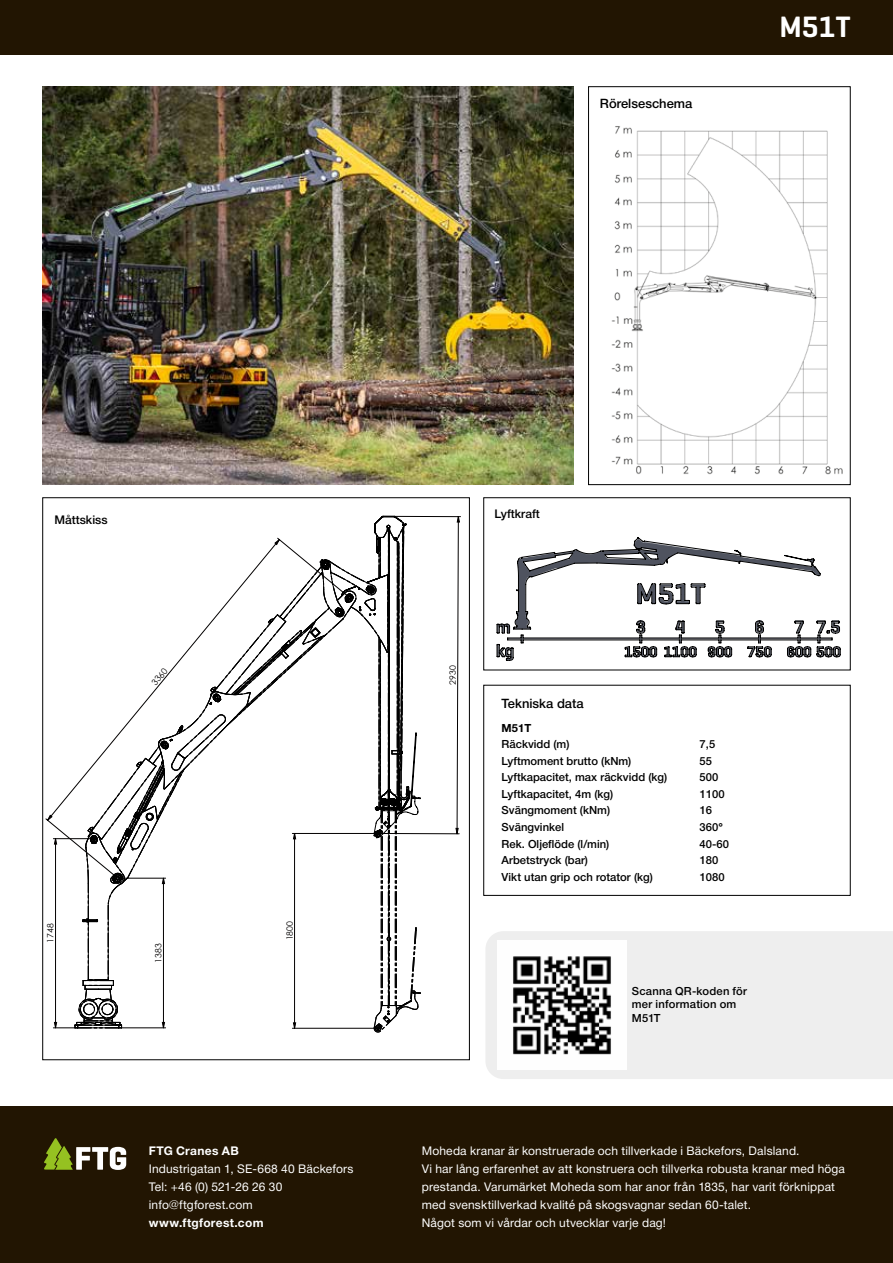
<style>
.page{position:relative;width:893px;height:1263px;background:#fff}
.page>*{position:absolute;margin:0;border:0;box-sizing:border-box;transform-origin:0 0}
.t1{font:600 30px "Geogrotesque";color:#fff}
.t2{font:500 12.9px "Helvetica Neue";color:#000}
.t3{font:12px/18px "Helvetica Neue";letter-spacing:.015em;color:#fff}
.t4{font:700 12px "Helvetica Neue";letter-spacing:.025em;color:#fff}
.t5{font:500 12px "Helvetica Neue";color:#000}
.t6{font:500 11.25px "Helvetica Neue";color:#000}
.t7{font:500 11.25px/13.5px "Helvetica Neue";letter-spacing:.02em;color:#000}
.t8{font:700 11.25px "Helvetica Neue";color:#000}
.t9{font:8.7px "Century Gothic";color:#030101}
</style>
<div class="page">
<div style="left:0;top:0;width:893px;height:55px;background:#221502"></div>
<div style="left:0;top:1107px;width:893px;height:156px;background:#221502"></div>
<svg style="left:53px;top:516px;width:408px;height:516px"></svg>
<img style="left:611px;top:126px;width:232px;height:349px">
<div style="left:588px;top:86px;width:262px;height:399px;border:1px solid #000"></div>
<svg style="left:496px;top:537px;width:345px;height:124px"></svg>
<div style="left:483px;top:497px;width:367px;height:173px;border:1px solid #000"></div>
<img style="left:43px;top:86px;width:530px;height:399px">
<svg style="left:44px;top:1138px;width:82px;height:32px"></svg>
<div style="left:486px;top:931px;width:407px;height:148px;background:#eee"></div>
<img style="left:498px;top:940px;width:128px;height:130px">
<p class="t2" style="left:600px;top:93px;width:94px">Rörelseschema</p>
<h1 class="t1" style="left:780px;top:8px;width:72px">M51T</h1>
<p class="t5" style="left:54px;top:510px;width:55px">Måttskiss</p>
<p class="t5" style="left:494px;top:504px;width:47px">Lyftkraft</p>
<p class="t9" style="left:44px;top:943px;width:21px;rotate:-90deg">1748</p>
<p class="t9" style="left:149px;top:680px;width:21px;rotate:-50deg">3360</p>
<p class="t9" style="left:447px;top:685px;width:21px;rotate:-90deg">2930</p>
<p class="t9" style="left:152px;top:962px;width:21px;rotate:-90deg">1383</p>
<p class="t9" style="left:283px;top:940px;width:21px;rotate:-90deg">1800</p>
<p class="t2" style="left:502px;top:693px;width:84px">Tekniska data</p>
<p class="t8" style="left:502px;top:719px;width:31px">M51T</p>
<p class="t6" style="left:502px;top:735px;width:69px">Räckvidd (m)</p>
<p class="t6" style="left:700px;top:735px;width:17px">7,5</p>
<p class="t6" style="left:502px;top:752px;width:131px">Lyftmoment brutto (kNm)</p>
<p class="t6" style="left:700px;top:752px;width:14px">55</p>
<p class="t6" style="left:502px;top:768px;width:167px">Lyftkapacitet, max räckvidd (kg)</p>
<p class="t6" style="left:700px;top:768px;width:20px">500</p>
<p class="t6" style="left:502px;top:785px;width:113px">Lyftkapacitet, 4m (kg)</p>
<p class="t6" style="left:700px;top:785px;width:27px">1100</p>
<p class="t6" style="left:502px;top:801px;width:110px">Svängmoment (kNm)</p>
<p class="t6" style="left:700px;top:801px;width:14px">16</p>
<p class="t6" style="left:502px;top:818px;width:64px">Svängvinkel</p>
<p class="t6" style="left:700px;top:818px;width:25px">360°</p>
<p class="t6" style="left:502px;top:834px;width:109px">Rek. Oljeflöde (l/min)</p>
<p class="t6" style="left:700px;top:834px;width:31px">40-60</p>
<p class="t6" style="left:502px;top:851px;width:88px">Arbetstryck (bar)</p>
<p class="t6" style="left:700px;top:851px;width:20px">180</p>
<p class="t6" style="left:502px;top:867px;width:153px">Vikt utan grip och rotator (kg)</p>
<p class="t6" style="left:700px;top:867px;width:27px">1080</p>
<p class="t7" style="left:632px;top:983px;width:117px">Scanna QR-koden för mer information om<br>M51T</p>
<p class="t4" style="left:149px;top:1141px;width:91px">FTG Cranes AB</p>
<p class="t3" style="left:149px;top:1160px;width:206px">Industrigatan 1, SE-668 40 Bäckefors<br>Tel: +46 (0) 521-26 26 30 info@ftgforest.com</p>
<p class="t4" style="left:149px;top:1213px;width:116px">www.ftgforest.com</p>
<p class="t3" style="left:422px;top:1142px;width:425px">Moheda kranar är konstruerade och tillverkade i Bäckefors, Dalsland.<br>Vi har lång erfarenhet av att konstruera och tillverka robusta kranar med höga prestanda. Varumärket Moheda som har anor från 1835, har varit förknippat med svensktillverkad kvalité på skogsvagnar sedan 60-talet.<br>Något som vi vårdar och utvecklar varje dag!</p>
</div>
